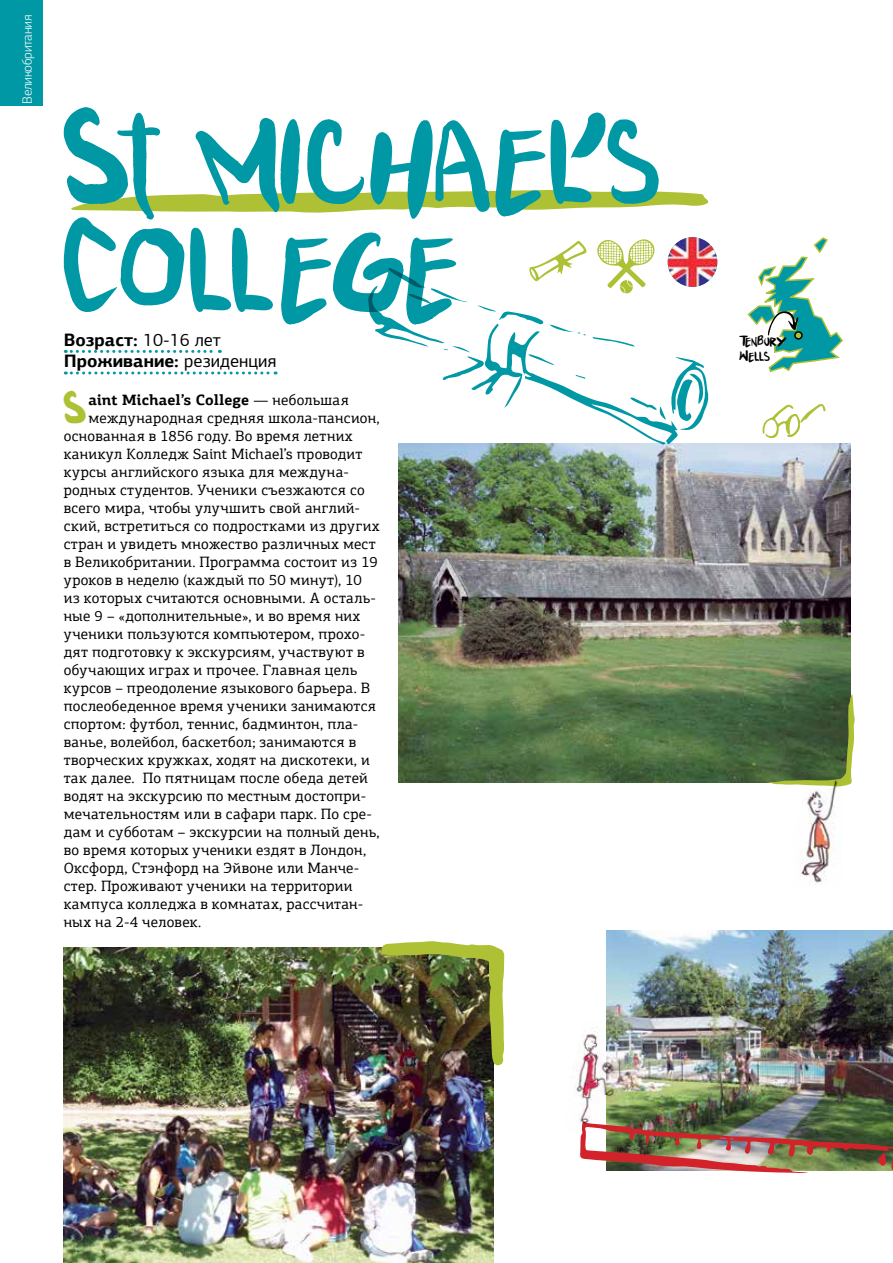
<style>
.page{position:relative;width:893px;height:1263px;background:#fff}
.page>*{position:absolute;margin:0;border:0;box-sizing:border-box;transform-origin:0 0}
.t1{font:108px/108px "Punkboy";letter-spacing:-.035em;color:#0098a5}
.t2{font:700 35.55px "Punkboy";color:#aec134}
.t3{font:700 18px/21.6px "PF Agora Sans Pro";color:#000}
.t4{font:15px "PF Agora Slab Pro";letter-spacing:.02em;color:#000}
.t5{font:700 15px "PF Agora Slab Pro";color:#000}
.t6{font:300 13.5px "PF Agora Sans Pro";letter-spacing:-.02em;color:#fff}
.t7{font:12px/14.4px "Punkboy";letter-spacing:-.045em;color:#000}
.s1{font-weight:400}
</style>
<div class="page">
<svg style="left:71px;top:190px;width:638px;height:23px"></svg>
<svg style="left:65px;top:350px;width:155px;height:3px"></svg>
<svg style="left:65px;top:371px;width:211px;height:3px"></svg>
<img style="left:399px;top:443px;width:451px;height:339px">
<img style="left:64px;top:948px;width:312px;height:315px">
<img style="left:606px;top:930px;width:287px;height:191px">
<img style="left:668px;top:237px;width:49px;height:50px;border-radius:25px">
<svg style="left:747px;top:237px;width:96px;height:136px"></svg>
<svg style="left:762px;top:404px;width:63px;height:35px"></svg>
<img style="left:580px;top:1121px;width:313px;height:52px">
<svg style="left:768px;top:694px;width:87px;height:92px;background:#4d663e"></svg>
<img style="left:574px;top:1020px;width:42px;height:112px">
<img style="left:794px;top:773px;width:48px;height:112px">
<div style="left:0;top:0;width:42px;height:105px;background:#0098a5"></div>
<svg style="left:368px;top:239px;width:341px;height:206px"></svg>
<img style="left:376px;top:941px;width:129px;height:322px">
<p class="t6" style="left:19px;top:104px;width:91px;rotate:-90deg">Великобритания</p>
<h1 class="t1" style="left:64px;top:112px;width:602px">St Michael’s<br>College</h1>
<p class="t3" style="left:64px;top:328px;width:214px">Возраст: <span class="s1">10-16 лет<br></span>Проживание: <span class="s1">резиденция</span></p>
<h2 class="t2" style="left:64px;top:390px;width:26px">S</h2>
<p class="t5" style="left:88px;top:390px;width:262px">aint Michael’s College <span class="s1">— небольшая</span></p>
<p class="t4" style="left:88px;top:408px;width:293px">международная средняя школа-пансион,</p>
<p class="t4" style="left:64px;top:426px;width:290px">основанная в 1856 году. Во время летних</p>
<p class="t4" style="left:64px;top:444px;width:300px">каникул Колледж Saint Michael’s проводит</p>
<p class="t4" style="left:64px;top:462px;width:287px">курсы английского языка для междуна-</p>
<p class="t4" style="left:64px;top:480px;width:302px">родных студентов. Ученики съезжаются со</p>
<p class="t4" style="left:64px;top:498px;width:298px">всего мира, чтобы улучшить свой англий-</p>
<p class="t4" style="left:64px;top:516px;width:317px">ский, встретиться со подростками из других</p>
<p class="t4" style="left:64px;top:534px;width:313px">стран и увидеть множество различных мест</p>
<p class="t4" style="left:64px;top:552px;width:315px">в Великобритании. Программа состоит из 19</p>
<p class="t4" style="left:64px;top:570px;width:299px">уроков в неделю (каждый по 50 минут), 10</p>
<p class="t4" style="left:64px;top:588px;width:314px">из которых считаются основными. А осталь-</p>
<p class="t4" style="left:64px;top:606px;width:298px">ные 9 – «дополнительные», и во время них</p>
<p class="t4" style="left:64px;top:624px;width:303px">ученики пользуются компьютером, прохо-</p>
<p class="t4" style="left:64px;top:642px;width:302px">дят подготовку к экскурсиям, участвуют в</p>
<p class="t4" style="left:64px;top:660px;width:295px">обучающих играх и прочее. Главная цель</p>
<p class="t4" style="left:64px;top:678px;width:308px">курсов – преодоление языкового барьера. В</p>
<p class="t4" style="left:64px;top:696px;width:314px">послеобеденное время ученики занимаются</p>
<p class="t4" style="left:64px;top:714px;width:296px">спортом: футбол, теннис, бадминтон, пла-</p>
<p class="t4" style="left:64px;top:732px;width:294px">ванье, волейбол, баскетбол; занимаются в</p>
<p class="t4" style="left:64px;top:750px;width:308px">творческих кружках, ходят на дискотеки, и</p>
<p class="t4" style="left:64px;top:768px;width:306px">так далее. По пятницам после обеда детей</p>
<p class="t4" style="left:64px;top:786px;width:304px">водят на экскурсию по местным достопри-</p>
<p class="t4" style="left:64px;top:804px;width:310px">мечательностям или в сафари парк. По сре-</p>
<p class="t4" style="left:64px;top:822px;width:317px">дам и субботам – экскурсии на полный день,</p>
<p class="t4" style="left:64px;top:840px;width:304px">во время которых ученики ездят в Лондон,</p>
<p class="t4" style="left:64px;top:858px;width:297px">Оксфорд, Стэнфорд на Эйвоне или Манче-</p>
<p class="t4" style="left:64px;top:876px;width:290px">стер. Проживают ученики на территории</p>
<p class="t4" style="left:64px;top:894px;width:301px">кампуса колледжа в комнатах, рассчитан-</p>
<p class="t4" style="left:64px;top:912px;width:139px">ных на 2-4 человек.</p>
<p class="t7" style="left:739px;top:335px;width:49px">Tenbury<br>Wells</p>
</div>
